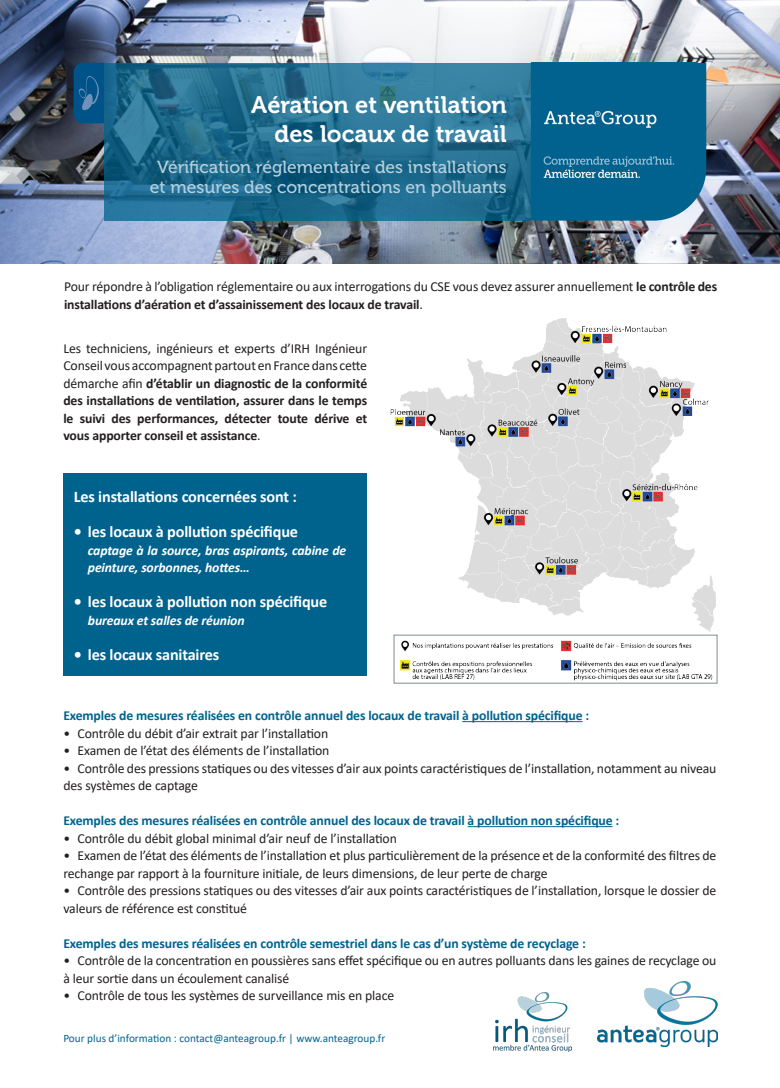
<style>
.page{position:relative;width:780px;height:1088px;background:#fff}
.page>*{position:absolute;margin:0;border:0;box-sizing:border-box;transform-origin:0 0}
.Subheading{font:23.75px/28.8px "Museo 700";color:#fff;text-align:right}
.Subheading-2{font:17.5px/20px "Museo 500";color:#b3d0dd;text-align:center}
.t1{font:700 16.25px "Calibri";letter-spacing:-.01em;color:#fff}
.t2{font:13.75px/17.5px "Calibri";letter-spacing:-.01em;color:#231f20}
.t3{font:700 13.75px/17.5px "Calibri";letter-spacing:-.01em;color:#231f20;text-align:justify}
.t4{font:700 13.75px "Calibri";letter-spacing:-.01em;color:#00638e}
.t5{font:italic 700 13.75px/17.5px "Calibri";letter-spacing:-.01em;color:#fff}
.t6{font:11.25px "Calibri";color:#00638e}
.s1{font-weight:700}
.s2{font-weight:400}
</style>
<div class="page">
<img style="left:0;top:0;width:780px;height:263px">
<img style="left:390px;top:318px;width:326px;height:313px">
<img style="left:597px;top:982px;width:120px;height:64px">
<svg style="left:74px;top:63px;width:30px;height:60px"></svg>
<svg style="left:104px;top:63px;width:426px;height:158px"></svg>
<svg style="left:530px;top:63px;width:176px;height:158px"></svg>
<img style="left:531px;top:63px;width:165px;height:148px">
<img style="left:400px;top:640px;width:313px;height:41px">
<div style="left:394px;top:635px;width:323px;height:48px;border:1px solid #828a94"></div>
<div style="left:63px;top:474px;width:304px;height:202px;background:#00638e"></div>
<hr style="left:462px;top:721px;width:120px;height:1px;background:#00638e">
<hr style="left:467px;top:826px;width:145px;height:1px;background:#00638e">
<img style="left:493px;top:992px;width:78px;height:59px">
<p class="Subheading" style="left:251px;top:91px;width:257px">Aération et ventilation des locaux de travail</p>
<p class="Subheading-2" style="left:150px;top:157px;width:358px">Vérification réglementaire des installations et mesures des concentrations en polluants</p>
<p class="t2" style="left:64px;top:278px;width:654px">Pour répondre à l’obligation réglementaire ou aux interrogations du CSE vous devez assurer annuellement <span class="s1">le contrôle des installations d’aération et d’assainissement des locaux de travail</span>.</p>
<p class="t3" style="left:63px;top:339px;width:305px"><span class="s2">Les techniciens, ingénieurs et experts d’IRH Ingénieur Conseil vous accompagnent partout en France dans cette démarche afin</span> d’établir un diagnostic de la conformité des installations de ventilation, assurer dans le temps le suivi des performances, détecter toute dérive et vous apporter conseil et assistance<span class="s2">.</span></p>
<p class="t1" style="left:74px;top:485px;width:225px">Les installations concernées sont :</p>
<p class="t1" style="left:74px;top:520px;width:226px">• les locaux à pollution spécifique</p>
<p class="t5" style="left:88px;top:541px;width:260px">captage à la source, bras aspirants, cabine de peinture, sorbonnes, hottes…</p>
<p class="t1" style="left:74px;top:590px;width:255px">• les locaux à pollution non spécifique</p>
<p class="t5" style="left:88px;top:611px;width:158px">bureaux et salles de réunion</p>
<p class="t1" style="left:74px;top:643px;width:147px">• les locaux sanitaires</p>
<p class="t4" style="left:63px;top:706px;width:527px">Exemples de mesures réalisées en contrôle annuel des locaux de travail à pollution spécifique :</p>
<p class="t2" style="left:63px;top:724px;width:266px">• Contrôle du débit d’air extrait par l’installation</p>
<p class="t2" style="left:63px;top:741px;width:268px">• Examen de l’état des éléments de l’installation</p>
<p class="t2" style="left:63px;top:759px;width:654px">• Contrôle des pressions statiques ou des vitesses d’air aux points caractéristiques de l’installation, notamment au niveau des systèmes de captage</p>
<p class="t4" style="left:63px;top:811px;width:557px">Exemples des mesures réalisées en contrôle annuel des locaux de travail à pollution non spécifique :</p>
<p class="t2" style="left:63px;top:829px;width:335px">• Contrôle du débit global minimal d’air neuf de l’installation</p>
<p class="t2" style="left:63px;top:846px;width:654px">• Examen de l’état des éléments de l’installation et plus particulièrement de la présence et de la conformité des filtres de rechange par rapport à la fourniture initiale, de leurs dimensions, de leur perte de charge</p>
<p class="t2" style="left:63px;top:881px;width:654px">• Contrôle des pressions statiques ou des vitesses d’air aux points caractéristiques de l’installation, lorsque le dossier de valeurs de référence est constitué</p>
<p class="t4" style="left:63px;top:933px;width:524px">Exemples des mesures réalisées en contrôle semestriel dans le cas d’un système de recyclage :</p>
<p class="t2" style="left:63px;top:951px;width:654px">• Contrôle de la concentration en poussières sans effet spécifique ou en autres polluants dans les gaines de recyclage ou à leur sortie dans un écoulement canalisé</p>
<p class="t2" style="left:63px;top:986px;width:332px">• Contrôle de tous les systèmes de surveillance mis en place</p>
<p class="t6" style="left:63px;top:1030px;width:323px">Pour plus d’information : contact@anteagroup.fr | www.anteagroup.fr</p>
</div>
